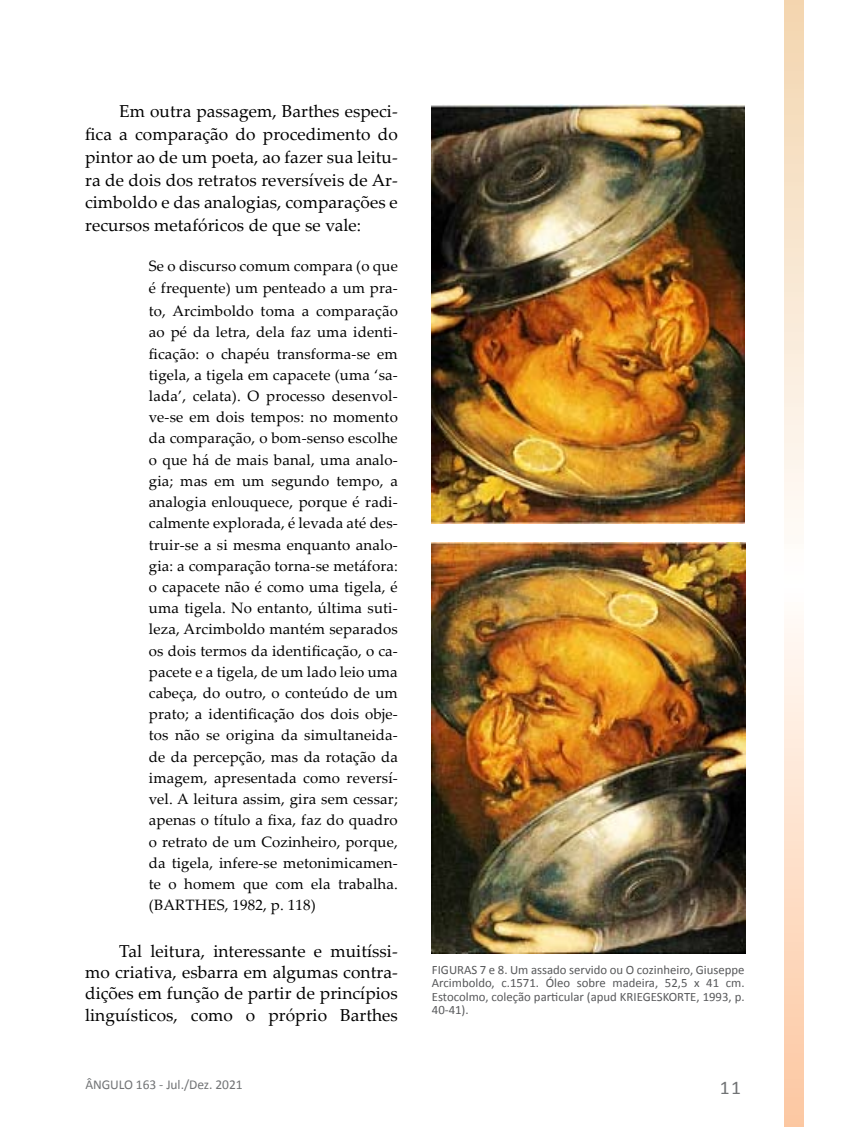
<style>
.page{position:relative;width:851px;height:1127px;background:#fff}
.page>*{position:absolute;margin:0;border:0;box-sizing:border-box;transform-origin:0 0}
.t1{font:19.5px "Calibri";color:#717375}
.t2{font:17.25px/22.6px "Palatino Linotype";letter-spacing:.005em;color:#000;text-align:justify}
.t3{font:15px/21.1px "Palatino Linotype";letter-spacing:.01em;color:#000;text-align:justify}
.t4{font:13.5px "Calibri";letter-spacing:-.005em;color:#717375}
.t5{font:12.75px/13.5px "Calibri";color:#58595b;text-align:justify}
</style>
<div class="page">
<svg style="left:784px;top:1px;width:19px;height:1125px"></svg>
<img style="left:432px;top:105px;width:312px;height:419px">
<img style="left:432px;top:543px;width:313px;height:410px">
<p class="t2" style="left:85px;top:100px;width:314px;text-indent:34px">Em outra passagem, Barthes especi&shy;fica a comparação do procedimento do pintor ao de um poeta, ao fazer sua leitu&shy;ra de dois dos retratos reversíveis de Ar&shy;cimboldo e das analogias, comparações e recursos metafóricos de que se vale:</p>
<p class="t3" style="left:149px;top:254px;width:250px;line-height:22.6px">Se o discurso comum compara (o que é frequente) um penteado a um pra&shy;to, Arcimboldo toma a comparação</p>
<p class="t3" style="left:149px;top:321px;width:250px">ao pé da letra, dela faz uma identi&shy;ficação: o chapéu transforma-se em tigela, a tigela em capacete (uma ‘sa&shy;lada’, celata). O processo desenvol&shy;ve-se em dois tempos: no momento da comparação, o bom-senso escolhe o que há de mais banal, uma analo&shy;gia; mas em um segundo tempo, a analogia enlouquece, porque é radi&shy;calmente explorada, é levada até des&shy;truir-se a si mesma enquanto analo&shy;gia: a comparação torna-se metáfora: o capacete não é como uma tigela, é uma tigela. No entanto, última suti&shy;leza, Arcimboldo mantém separados os dois termos da identificação, o ca&shy;pacete e a tigela, de um lado leio uma cabeça, do outro, o conteúdo de um prato; a identificação dos dois obje&shy;tos não se origina da simultaneida&shy;de da percepção, mas da rotação da imagem, apresentada como reversí&shy;vel. A leitura assim, gira sem cessar; apenas o título a fixa, faz do quadro o retrato de um Cozinheiro, porque, da tigela, infere-se metonimicamen&shy;te o homem que com ela trabalha. (BARTHES, 1982, p. 118)</p>
<p class="t2" style="left:85px;top:940px;width:314px;line-height:21.1px;text-indent:34px">Tal leitura, interessante e muitíssi&shy;mo criativa, esbarra em algumas contra&shy;dições em função de partir de princípios linguísticos, como o próprio Barthes</p>
<p class="t5" style="left:432px;top:962px;width:314px">Figu ras 7 e 8. Um assado servido ou O cozinheiro, Giuseppe Arcimboldo, c.1571. Óleo sobre madeira, 52,5 x 41 cm.<br>Estocolmo, coleção particular (apud KRIEGESKORTE, 1993, p.<br>40-41).</p>
<p class="t4" style="left:85px;top:1076px;width:159px">ÂNGULO 163 - Jul./Dez. 2021</p>
<h1 class="t1" style="left:719px;top:1075px;width:23px">11</h1>
</div>
